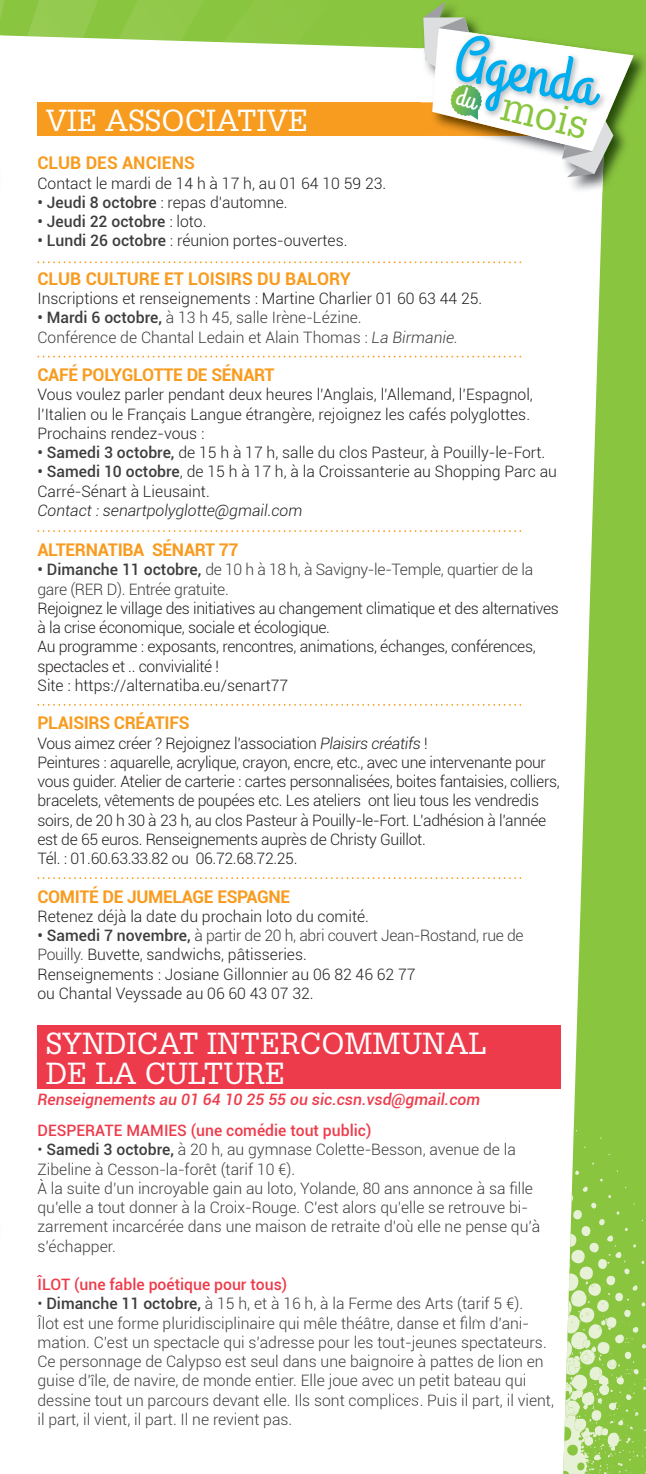
<style>
.page{position:relative;width:646px;height:1474px;background:#89c53f}
.page>*{position:absolute;margin:0;border:0;box-sizing:border-box;transform-origin:0 0}
.t1{font:64.4px "Grand Hotel";color:#00aeef}
.t2{font:39.55px "Glypha";color:#89c53f}
.t3{font:29.75px/29.8px "Glypha LT Std";color:#fff}
.t4{font:700 17.5px "Roboto";letter-spacing:-.02em;color:#f89c20}
.t5{font:700 17.5px "Roboto";color:#f89c20}
.t6{font:300 15.75px/19.2px "Roboto";color:#3e3e3f}
.t7{font:300 15.75px/19.2px "Roboto";color:#231f20}
.t8{font:300 15.75px/19.2px "Roboto";letter-spacing:-.02em;color:#231f20}
.t9{font:300 15.75px/19.2px "Roboto";letter-spacing:-.02em;color:#3e3e3f}
.t10{font:500 15.75px "Roboto";color:#ee3b4b}
.t11{font:italic 500 15.75px "Roboto";color:#ee3b4b}
.t12{font:italic 300 15.75px "Roboto";color:#231f20}
.t13{font:500 15.75px "Roboto";color:#3e3e3f}
.s1{font-weight:500;color:#3e3e3f}
.s2{font-weight:300;color:#231f20}
.s3{font-weight:500}
.s4{font-style:italic}
.s5{color:#3e3e3f}
</style>
<div class="page">
<div style="left:0;top:177px;width:603px;height:1297px;background:#fff"></div>
<div style="left:37px;top:1026px;width:524px;height:33px;background:#ee3b4b"></div>
<div style="left:37px;top:1055px;width:524px;height:34px;background:#ee3b4b"></div>
<svg style="left:37px;top:261px;width:484px;height:2px"></svg>
<svg style="left:37px;top:356px;width:484px;height:1px"></svg>
<svg style="left:37px;top:530px;width:484px;height:2px"></svg>
<svg style="left:37px;top:704px;width:484px;height:2px"></svg>
<svg style="left:37px;top:877px;width:484px;height:2px"></svg>
<img style="left:0;top:177px;width:3px;height:97px">
<img style="left:603px;top:54px;width:42px;height:132px">
<img style="left:421px;top:177px;width:182px;height:16px">
<div style="left:0;top:1191px;width:8px;height:255px;background:#fff"></div>
<img style="left:420px;top:1370px;width:84px;height:6px">
<div style="left:453px;top:1308px;width:109px;height:18px;background:#fff"></div>
<svg style="left:562px;top:1187px;width:84px;height:287px"></svg>
<svg style="left:0;top:0;width:633px;height:177px"></svg>
<h1 class="t1" style="left:463px;top:17px;width:145px;rotate:11deg">Agenda</h1>
<h2 class="t2" style="left:507px;top:82px;width:90px;rotate:13deg">mois</h2>
<h3 class="t3" style="left:46px;top:105px;width:264px">VIE ASSOCIATIVE</h3>
<p class="t5" style="left:37px;top:151px;width:159px">CLUB DES ANCIENS</p>
<p class="t7" style="left:37px;top:173px;width:350px">Contact le mardi de 14 h à 17 h, au 01 64 10 59 23.</p>
<p class="t7" style="left:37px;top:192px;width:252px"><span class="s1">• Jeudi 8 octobre</span> : repas d’automne.</p>
<p class="t13" style="left:37px;top:210px;width:170px">• Jeudi 22 octobre <span class="s2">: loto.</span></p>
<p class="t7" style="left:37px;top:231px;width:311px"><span class="s1">• Lundi 26 octobre</span> : réunion portes-ouvertes.</p>
<p class="t5" style="left:37px;top:266px;width:315px">CLUB CULTURE ET LOISIRS DU BALORY</p>
<p class="t7" style="left:37px;top:288px;width:446px">Inscriptions et renseignements : Martine Charlier 01 60 63 44 25.</p>
<p class="t6" style="left:37px;top:308px;width:422px"><span class="s3">• Mardi 6 octobre,</span> à 13 h 45, salle Irène-Lézine.<br>Conférence de Chantal Ledain et Alain Thomas : <span class="s4">La Birmanie.</span></p>
<p class="t4" style="left:37px;top:363px;width:238px">CAFÉ POLYGLOTTE DE SÉNART</p>
<p class="t7" style="left:37px;top:385px;width:497px">Vous voulez parler pendant deux heures l’Anglais, l’Allemand, l’Espagnol, l’Italien ou le Français Langue étrangère, rejoignez les cafés polyglottes.<br>Prochains rendez-vous :</p>
<p class="t7" style="left:37px;top:442px;width:509px"><span class="s1">• Samedi 3 octobre,</span> de 15 h à 17 h, salle du clos Pasteur, à Pouilly-le-Fort.</p>
<p class="t7" style="left:37px;top:462px;width:521px"><span class="s1">• Samedi 10 octobre</span>, de 15 h à 17 h, à la Croissanterie au Shopping Parc au<br>Carré-Sénart à Lieusaint.</p>
<p class="t12" style="left:37px;top:499px;width:266px">Contact : senartpolyglotte@gmail.com</p>
<p class="t4" style="left:37px;top:538px;width:203px">ALTERNATIBA SÉNART 77</p>
<p class="t9" style="left:37px;top:560px;width:497px"><span class="s3">• Dimanche 11 octobre,</span> de 10 h à 18 h, à Savigny-le-Temple, quartier de la gare (RER D). Entrée gratuite.</p>
<p class="t8" style="left:37px;top:598px;width:523px">Rejoignez le village des initiatives au changement climatique et des alternatives à la crise économique, sociale et écologique.<br>Au programme : exposants, rencontres, animations, échanges, conférences, spectacles et .. convivialité !<br>Site : https://alternatiba.eu/senart77</p>
<p class="t4" style="left:37px;top:711px;width:154px">PLAISIRS CRÉATIFS</p>
<p class="t8" style="left:37px;top:733px;width:524px">Vous aimez créer ? Rejoignez l’association <span class="s4">Plaisirs créatifs</span> !<br>Peintures : aquarelle, acrylique, crayon, encre, etc., avec une intervenante pour vous guider. Atelier de carterie : cartes personnalisées, boites fantaisies, colliers, bracelets, vêtements de poupées etc. Les ateliers ont lieu tous les vendredis soirs, de 20 h 30 à 23 h, au clos Pasteur à Pouilly-le-Fort. L’adhésion à l’année est de 65 euros. Renseignements auprès de Christy Guillot.<br>Tél. : 01.60.63.33.82 ou 06.72.68.72.25.</p>
<p class="t4" style="left:37px;top:884px;width:254px">COMITÉ DE JUMELAGE ESPAGNE</p>
<p class="t7" style="left:37px;top:906px;width:333px">Retenez déjà la date du prochain loto du comité.</p>
<p class="t7" style="left:37px;top:925px;width:488px"><span class="s1">• Samedi 7 novembre,</span> <span class="s5">à partir de 20 h, abri couvert Jean-Rostand, rue de Pouilly.</span> Buvette, sandwichs, pâtisseries.<br>Renseignements : Josiane Gillonnier au 06 82 46 62 77<br>ou Chantal Veyssade au 06 60 43 07 32.</p>
<h3 class="t3" style="left:46px;top:1028px;width:442px">SYNDICAT INTERCOMMUNAL<br>DE LA CULTURE</h3>
<p class="t11" style="left:37px;top:1088px;width:444px">Renseignements au 01 64 10 25 55 ou sic.csn.vsd@gmail.com</p>
<p class="t10" style="left:37px;top:1119px;width:335px">DESPERATE MAMIES (une comédie tout public)</p>
<p class="t6" style="left:37px;top:1140px;width:504px">• <span class="s3">Samedi 3 octobre,</span> à 20 h, au gymnase Colette-Besson, avenue de la Zibeline à Cesson-la-forêt (tarif 10 €).<br>À la suite d’un incroyable gain au loto, Yolande, 80 ans annonce à sa fille qu’elle a tout donner à la Croix-Rouge. C’est alors qu’elle se retrouve bi&shy;zarrement incarcérée dans une maison de retraite d’où elle ne pense qu’à s’échapper.</p>
<p class="t10" style="left:37px;top:1273px;width:251px">ÎLOT (une fable poétique pour tous)</p>
<p class="t6" style="left:37px;top:1294px;width:518px">• <span class="s3">Dimanche 11 octobre,</span> à 15 h, et à 16 h, à la Ferme des Arts (tarif 5 €).<br>Îlot est une forme pluridisciplinaire qui mêle théâtre, danse et film d’ani&shy;mation. C’est un spectacle qui s’adresse pour les tout-jeunes spectateurs.<br>Ce personnage de Calypso est seul dans une baignoire à pattes de lion en guise d’île, de navire, de monde entier. Elle joue avec un petit bateau qui dessine tout un parcours devant elle. Ils sont complices. Puis il part, il vient, il part, il vient, il part. Il ne revient pas.</p>
</div>
